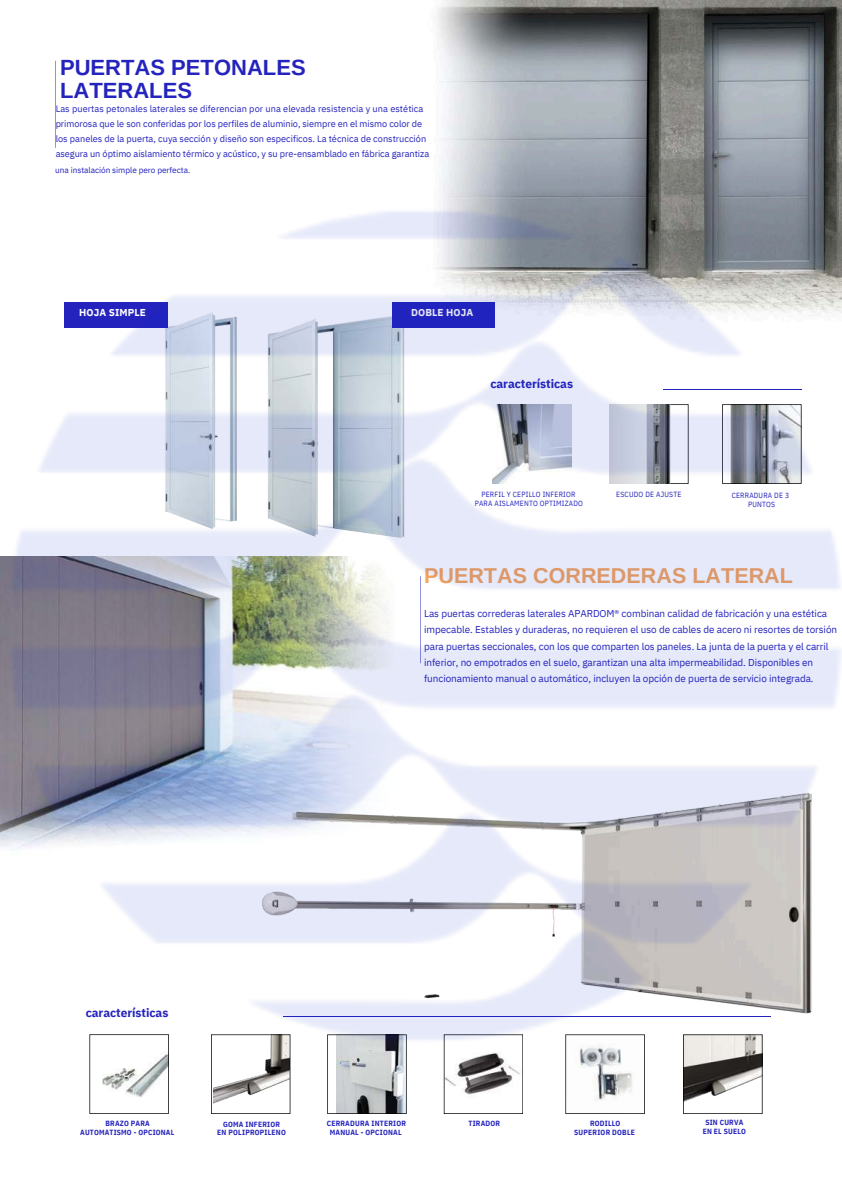
<style>
.page{position:relative;width:842px;height:1191px;background:#fff}
.page>*{position:absolute;margin:0;border:0;box-sizing:border-box;transform-origin:0 0}
.t1{font:700 22px/23.2px "Arimo";color:#2523bd}
.t2{font:700 21.5px "Arimo";color:#f4a55f}
.t3{font:700 12px "IBM Plex Sans";letter-spacing:-.005em;color:#2523bd}
.t4{font:700 10px "IBM Plex Sans";letter-spacing:.01em;color:#fff}
.t5{font:700 10px "IBM Plex Sans";letter-spacing:.01em;color:#fdfdfd}
.t6{font:9.9px/16.3px "IBM Plex Sans";letter-spacing:-.005em;color:#2523bd}
.t7{font:9.2px/15px "IBM Plex Sans";color:#2523bd}
.t8{font:8.2px "IBM Plex Sans";letter-spacing:-.005em;color:#2523bd}
.t9{font:700 7.5px/8.1px "IBM Plex Sans Cond";letter-spacing:.03em;color:#2523bd;text-align:center}
.t10{font:7.5px "IBM Plex Sans Cond";letter-spacing:.03em;color:#2523bd}
</style>
<div class="page">
<img style="left:0;top:0;width:842px;height:1114px">
<p class="t1" style="left:60px;top:56px;width:247px">PUERTAS PETONALES<br>LATERALES</p>
<h4 class="t7" style="left:56px;top:101px;width:375px">Las puertas petonales laterales se diferencian por una elevada resistencia y una estética primorosa que le son conferidas por los perfiles de aluminio, siempre en el mismo color de los paneles de la puerta, cuya sección y diseño son especificos. La técnica de construcción asegura un óptimo aislamiento térmico y acústico, y su pre-ensamblado en fábrica garantiza</h4>
<p class="t8" style="left:55px;top:164px;width:137px">una instalación simple pero perfecta.</p>
<h3 class="t4" style="left:79px;top:305px;width:68px">HOJA SIMPLE</h3>
<h1 class="t5" style="left:411px;top:306px;width:64px">DOBLE HOJA</h1>
<p class="t3" style="left:490px;top:376px;width:84px">características</p>
<h1 class="t10" style="left:481px;top:489px;width:96px">PERFIL Y CEPILLO INFERIOR</h1>
<p class="t10" style="left:475px;top:498px;width:110px">PARA AISLAMENTO OPTIMIZADO</p>
<h2 class="t10" style="left:616px;top:489px;width:67px">ESCUDO DE AJUSTE</h2>
<p class="t10" style="left:732px;top:490px;width:59px">CERRADURA DE 3</p>
<p class="t10" style="left:748px;top:499px;width:29px">PUNTOS</p>
<h2 class="t2" style="left:424px;top:563px;width:370px">PUERTAS CORREDERAS LATERAL</h2>
<h3 class="t6" style="left:424px;top:605px;width:415px">Las puertas correderas laterales APARDOM® combinan calidad de fabricación y una estética impecable. Estables y duraderas, no requieren el uso de cables de acero ni resortes de torsión para puertas seccionales, con los que comparten los paneles. La junta de la puerta y el carril inferior, no empotrados en el suelo, garantizan una alta impermeabilidad. Disponibles en funcionamiento manual o automático, incluyen la opción de puerta de servicio integrada.</h3>
<p class="t3" style="left:86px;top:1004px;width:84px">características</p>
<p class="t9" style="left:106px;top:1118px;width:46px">BRAZO PARA</p>
<h6 class="t9" style="left:80px;top:1127px;width:96px">AUTOMATISMO - OPCIONAL</h6>
<h6 class="t9" style="left:217px;top:1119px;width:70px">GOMA INFERIOR<br>EN POLIPROPILENO</h6>
<h6 class="t9" style="left:327px;top:1119px;width:81px">CERRADURA INTERIOR</h6>
<h6 class="t9" style="left:330px;top:1128px;width:73px">MANUAL - OPCIONAL</h6>
<h6 class="t9" style="left:468px;top:1118px;width:33px">TIRADOR</h6>
<h4 class="t9" style="left:590px;top:1119px;width:32px">RODILLO</h4>
<p class="t9" style="left:574px;top:1128px;width:62px">SUPERIOR DOBLE</p>
<p class="t9" style="left:703px;top:1117px;width:45px;line-height:8.8px">SIN CURVA<br>EN EL SUELO</p>
</div>
